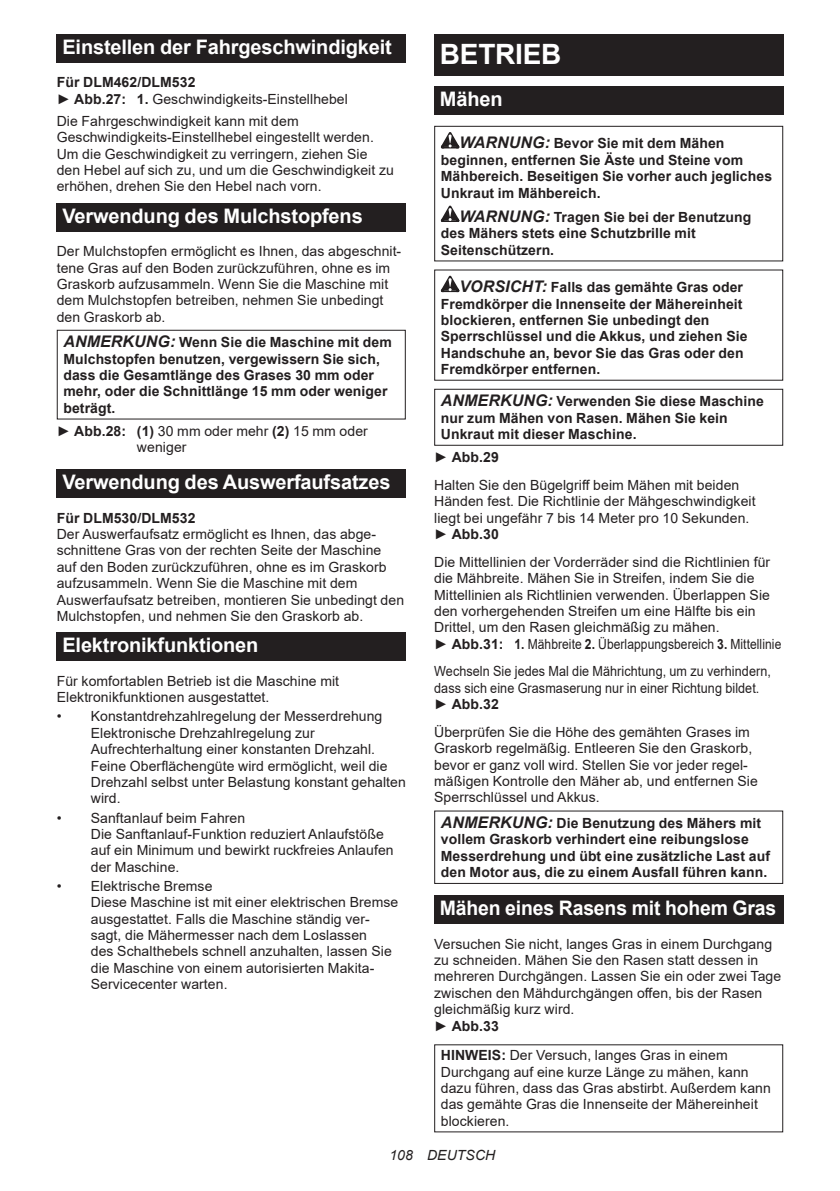
<style>
.page{position:relative;width:840px;height:1191px;background:#fff}
.page>*{position:absolute;margin:0;border:0;box-sizing:border-box;transform-origin:0 0}
.t1{font:700 28px "Arial";letter-spacing:-.01em;color:#fff}
.t2{font:700 20px "Arial";letter-spacing:-.01em;color:#fff}
.t3{font:14px/16.4px "Arial";letter-spacing:.005em;color:#231f20}
.t4{font:700 14px/16.4px "Arial";letter-spacing:.005em;color:#231f20}
.t5{font:14px/16.4px "Arial";letter-spacing:.005em;color:#231f20;scale:.9 1}
.t6{font:italic 14px "Arial";letter-spacing:.005em;color:#231f20}
.s1{font-weight:700}
.s2{font-style:italic;font-size:16px}
</style>
<div class="page">
<div style="left:57px;top:34px;width:348px;height:29px;background:#231f20"></div>
<div style="left:57px;top:203px;width:348px;height:28px;background:#231f20"></div>
<div style="left:57px;top:330px;width:348px;height:89px;border:1px solid #231f20"></div>
<div style="left:57px;top:469px;width:348px;height:29px;background:#231f20"></div>
<div style="left:57px;top:632px;width:348px;height:29px;background:#231f20"></div>
<div style="left:434px;top:34px;width:348px;height:41px;background:#231f20"></div>
<div style="left:434px;top:86px;width:348px;height:29px;background:#231f20"></div>
<svg style="left:440px;top:132px;width:19px;height:16px"></svg>
<svg style="left:440px;top:206px;width:19px;height:16px"></svg>
<div style="left:434px;top:126px;width:348px;height:135px;border:1px solid #231f20"></div>
<svg style="left:440px;top:276px;width:19px;height:16px"></svg>
<div style="left:434px;top:389px;width:348px;height:57px;border:1px solid #231f20"></div>
<div style="left:434px;top:810px;width:348px;height:74px;border:1px solid #231f20"></div>
<div style="left:434px;top:895px;width:348px;height:28px;background:#231f20"></div>
<h2 class="t2" style="left:62px;top:39px;width:331px">Einstellen der Fahrgeschwindigkeit</h2>
<p class="t3" style="left:57px;top:74px;width:292px"><span class="s1">Für DLM462/DLM532<br></span>► <span class="s1">Abb.27: 1.</span> Geschwindigkeits-Einstellhebel</p>
<p class="t3" style="left:57px;top:114px;width:338px">Die Fahrgeschwindigkeit kann mit dem Geschwindigkeits-Einstellhebel eingestellt werden.<br>Um die Geschwindigkeit zu verringern, ziehen Sie den Hebel auf sich zu, und um die Geschwindigkeit zu erhöhen, drehen Sie den Hebel nach vorn.</p>
<h2 class="t2" style="left:62px;top:208px;width:302px">Verwendung des Mulchstopfens</h2>
<p class="t3" style="left:57px;top:244px;width:346px">Der Mulchstopfen ermöglicht es Ihnen, das abgeschnit&shy;tene Gras auf den Boden zurückzuführen, ohne es im Graskorb aufzusammeln. Wenn Sie die Maschine mit dem Mulchstopfen betreiben, nehmen Sie unbedingt den Graskorb ab.</p>
<p class="t4" style="left:63px;top:335px;width:329px"><span class="s2">ANMERKUNG:</span> Wenn Sie die Maschine mit dem Mulchstopfen benutzen, vergewissern Sie sich, dass die Gesamtlänge des Grases 30 mm oder mehr, oder die Schnittlänge 15 mm oder weniger beträgt.</p>
<p class="t3" style="left:137px;top:423px;width:232px;text-indent:-80px">► <span class="s1">Abb.28: (1)</span> 30 mm oder mehr <span class="s1">(2)</span> 15 mm oder weniger</p>
<h2 class="t2" style="left:62px;top:475px;width:329px">Verwendung des Auswerfaufsatzes</h2>
<p class="t4" style="left:57px;top:511px;width:140px">Für DLM530/DLM532</p>
<p class="t3" style="left:57px;top:527px;width:349px">Der Auswerfaufsatz ermöglicht es Ihnen, das abge&shy;schnittene Gras von der rechten Seite der Maschine auf den Boden zurückzuführen, ohne es im Graskorb aufzusammeln. Wenn Sie die Maschine mit dem Auswerfaufsatz betreiben, montieren Sie unbedingt den Mulchstopfen, und nehmen Sie den Graskorb ab.</p>
<h2 class="t2" style="left:62px;top:638px;width:197px">Elektronikfunktionen</h2>
<p class="t3" style="left:57px;top:674px;width:284px">Für komfortablen Betrieb ist die Maschine mit<br>Elektronikfunktionen ausgestattet.</p>
<p class="t3" style="left:91px;top:709px;width:316px;text-indent:-34px">• Konstantdrehzahlregelung der Messerdrehung Elektronische Drehzahlregelung zur Aufrechterhaltung einer konstanten Drehzahl.<br>Feine Oberflächengüte wird ermöglicht, weil die Drehzahl selbst unter Belastung konstant gehalten wird.</p>
<p class="t3" style="left:91px;top:810px;width:304px;text-indent:-34px">• Sanftanlauf beim Fahren<br>Die Sanftanlauf-Funktion reduziert Anlaufstöße auf ein Minimum und bewirkt ruckfreies Anlaufen der Maschine.</p>
<p class="t3" style="left:91px;top:879px;width:309px;text-indent:-34px">• Elektrische Bremse<br>Diese Maschine ist mit einer elektrischen Bremse ausgestattet. Falls die Maschine ständig ver&shy;sagt, die Mähermesser nach dem Loslassen<br>des Schalthebels schnell anzuhalten, lassen Sie die Maschine von einem autorisierten Makita-Servicecenter warten.</p>
<h1 class="t1" style="left:439px;top:43px;width:123px">BETRIEB</h1>
<h2 class="t2" style="left:439px;top:92px;width:64px">Mähen</h2>
<p class="t4" style="left:440px;top:137px;width:332px;text-indent:19px"><span class="s2">WARNUNG:</span> Bevor Sie mit dem Mähen beginnen, entfernen Sie Äste und Steine vom Mähbereich. Beseitigen Sie vorher auch jegliches Unkraut im Mähbereich.</p>
<p class="t4" style="left:440px;top:209px;width:312px;text-indent:19px"><span class="s2">WARNUNG:</span> Tragen Sie bei der Benutzung des Mähers stets eine Schutzbrille mit<br>Seitenschützern.</p>
<p class="t4" style="left:440px;top:279px;width:308px;text-indent:19px"><span class="s2">VORSICHT:</span> Falls das gemähte Gras oder Fremdkörper die Innenseite der Mähereinheit blockieren, entfernen Sie unbedingt den Sperrschlüssel und die Akkus, und ziehen Sie Handschuhe an, bevor Sie das Gras oder den Fremdkörper entfernen.</p>
<p class="t4" style="left:440px;top:394px;width:324px"><span class="s2">ANMERKUNG:</span> Verwenden Sie diese Maschine nur zum Mähen von Rasen. Mähen Sie kein<br>Unkraut mit dieser Maschine.</p>
<p class="t3" style="left:434px;top:443px;width:306px;line-height:27.8px">► <span class="s1">Abb.29<br></span>Halten Sie den Bügelgriff beim Mähen mit beiden</p>
<p class="t3" style="left:434px;top:494px;width:323px">Händen fest. Die Richtlinie der Mähgeschwindigkeit liegt bei ungefähr 7 bis 14 Meter pro 10 Sekunden. ► <span class="s1">Abb.30</span></p>
<p class="t3" style="left:434px;top:555px;width:348px">Die Mittellinien der Vorderräder sind die Richtlinien für die Mähbreite. Mähen Sie in Streifen, indem Sie die Mittellinien als Richtlinien verwenden. Überlappen Sie den vorhergehenden Streifen um eine Hälfte bis ein Drittel, um den Rasen gleichmäßig zu mähen.<br>► <span class="s1">Abb.31: 1.</span> Mähbreite <span class="s1">2.</span> Überlappungsbereich <span class="s1">3.</span> Mittellinie</p>
<p class="t5" style="left:434px;top:663px;width:375px">Wechseln Sie jedes Mal die Mährichtung, um zu verhindern, dass sich eine Grasmaserung nur in einer Richtung bildet. ► <span class="s1">Abb.32</span></p>
<p class="t3" style="left:434px;top:725px;width:325px">Überprüfen Sie die Höhe des gemähten Grases im Graskorb regelmäßig. Entleeren Sie den Graskorb, bevor er ganz voll wird. Stellen Sie vor jeder regel&shy;mäßigen Kontrolle den Mäher ab, und entfernen Sie Sperrschlüssel und Akkus.</p>
<p class="t4" style="left:440px;top:816px;width:330px"><span class="s2">ANMERKUNG:</span> Die Benutzung des Mähers mit vollem Graskorb verhindert eine reibungslose Messerdrehung und übt eine zusätzliche Last auf den Motor aus, die zu einem Ausfall führen kann.</p>
<h2 class="t2" style="left:439px;top:894px;width:338px">Mähen eines Rasens mit hohem Gras</h2>
<p class="t3" style="left:434px;top:936px;width:348px">Versuchen Sie nicht, langes Gras in einem Durchgang zu schneiden. Mähen Sie den Rasen statt dessen in mehreren Durchgängen. Lassen Sie ein oder zwei Tage zwischen den Mähdurchgängen offen, bis der Rasen gleichmäßig kurz wird.<br>► <span class="s1">Abb.33</span></p>
<p class="t3" style="left:440px;top:1048px;width:331px"><span class="s1">HINWEIS:</span> Der Versuch, langes Gras in einem Durchgang auf eine kurze Länge zu mähen, kann dazu führen, dass das Gras abstirbt. Außerdem kann das gemähte Gras die Innenseite der Mähereinheit blockieren.</p>
<p class="t6" style="left:389px;top:1147px;width:107px">108 DEUTSCH</p>
</div>
